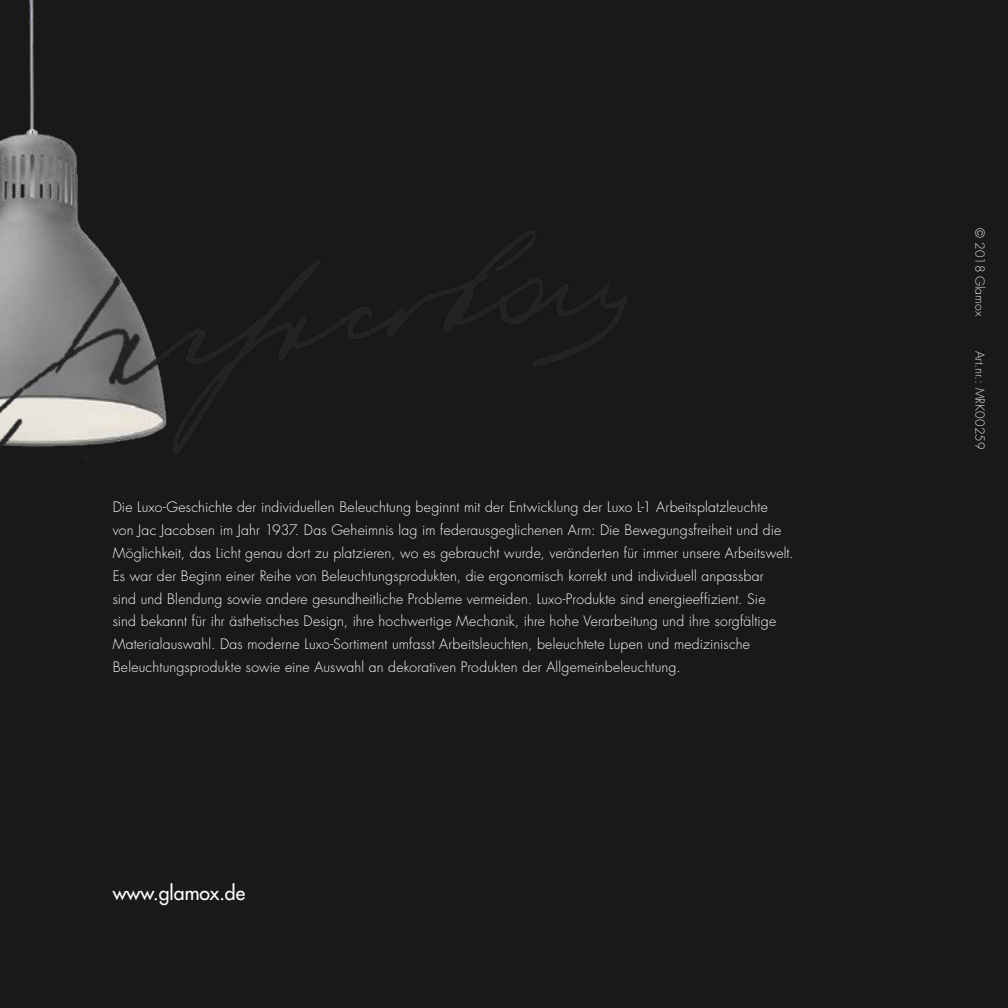
<style>
.page{position:relative;width:1008px;height:1008px;background:#fff}
.page>*{position:absolute;margin:0;border:0;box-sizing:border-box;transform-origin:0 0}
.t1{font:500 19.43px "Futura LT Pro";color:#fff}
.t2{font:300 14px/22.8px "Futura LT Pro";letter-spacing:.01em;color:#fff}
.t3{font:300 12.25px "Futura LT Pro";color:#e3e0dd}
</style>
<div class="page">
<div style="left:0;top:0;width:1007px;height:1007px;background:#191919"></div>
<img style="left:0;top:0;width:78px;height:194px">
<img style="left:0;top:194px;width:627px;height:265px">
<p class="t2" style="left:113px;top:495px;width:682px">Die Luxo-Geschichte der individuellen Beleuchtung beginnt mit der Entwicklung der Luxo L-1 Arbeitsplatzleuchte<br>von Jac Jacobsen im Jahr 1937. Das Geheimnis lag im federausgeglichenen Arm: Die Bewegungsfreiheit und die Möglichkeit, das Licht genau dort zu platzieren, wo es gebraucht wurde, veränderten für immer unsere Arbeitswelt.<br>Es war der Beginn einer Reihe von Beleuchtungsprodukten, die ergonomisch korrekt und individuell anpassbar<br>sind und Blendung sowie andere gesundheitliche Probleme vermeiden. Luxo-Produkte sind energieeffizient. Sie<br>sind bekannt für ihr ästhetisches Design, ihre hochwertige Mechanik, ihre hohe Verarbeitung und ihre sorgfältige Materialauswahl. Das moderne Luxo-Sortiment umfasst Arbeitsleuchten, beleuchtete Lupen und medizinische Beleuchtungsprodukte sowie eine Auswahl an dekorativen Produkten der Allgemeinbeleuchtung.</p>
<h1 class="t1" style="left:113px;top:878px;width:134px">www.glamox.de</h1>
<p class="t3" style="left:987px;top:228px;width:89px;rotate:90deg">© 2018 Glamox</p>
<p class="t3" style="left:987px;top:350px;width:100px;rotate:90deg">Art.nr.: MRK00259</p>
</div>
